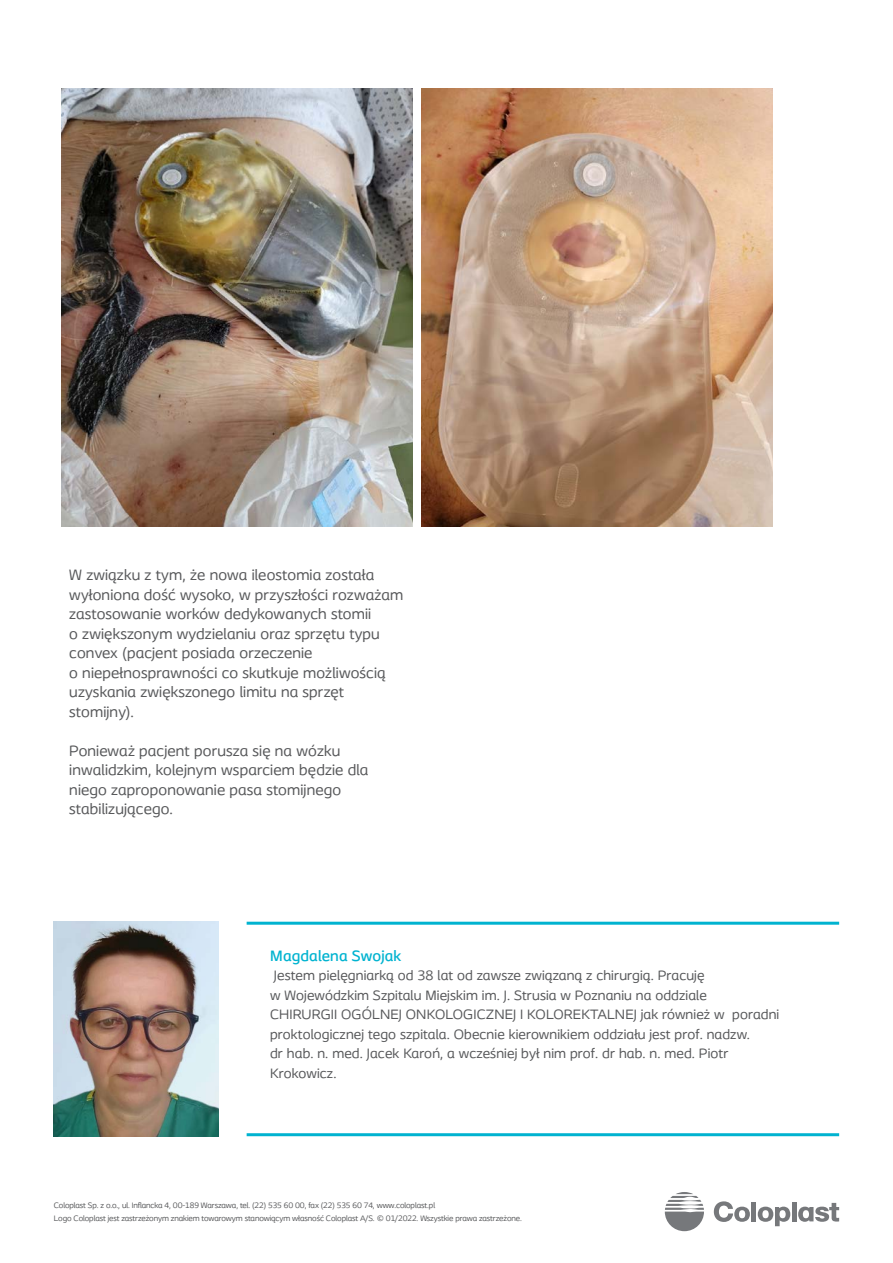
<style>
.page{position:relative;width:893px;height:1263px;background:#fff}
.page>*{position:absolute;margin:0;border:0;box-sizing:border-box;transform-origin:0 0}
.t1{font:15.75px/19.5px "Coloplast";letter-spacing:.01em;color:#57585a}
.t2{font:500 15.75px "Coloplast";letter-spacing:.01em;color:#00b3d0}
.t3{font:14.25px/19.5px "Coloplast";letter-spacing:.01em;color:#57585a}
.t4{font:8.25px/13.2px "Coloplast";letter-spacing:-.01em;color:#57585a}
</style>
<div class="page">
<svg style="left:714px;top:1201px;width:36px;height:21px"></svg>
<div style="left:751px;top:1202px;width:5px;height:19px;background:#76787b"></div>
<hr style="left:792px;top:1202px;width:4px;height:19px;background:#76787b">
<svg style="left:758px;top:1206px;width:32px;height:20px"></svg>
<svg style="left:798px;top:1203px;width:41px;height:19px"></svg>
<svg style="left:665px;top:1192px;width:39px;height:39px"></svg>
<hr style="left:247px;top:922px;width:592px;height:3px;background:#00b3d0">
<hr style="left:247px;top:1133px;width:592px;height:3px;background:#00b3d0">
<img style="left:54px;top:922px;width:164px;height:214px">
<img style="left:61px;top:88px;width:351px;height:438px">
<img style="left:421px;top:88px;width:351px;height:438px">
<p class="t1" style="left:69px;top:565px;width:336px">W związku z tym, że nowa ileostomia została wyłoniona dość wysoko, w przyszłości rozważam zastosowanie worków dedykowanych stomii<br>o zwiększonym wydzielaniu oraz sprzętu typu convex (pacjent posiada orzeczenie<br>o niepełnosprawności co skutkuje możliwością uzyskania zwiększonego limitu na sprzęt stomijny).</p>
<p class="t1" style="left:69px;top:741px;width:301px">Ponieważ pacjent porusza się na wózku inwalidzkim, kolejnym wsparciem będzie dla niego zaproponowanie pasa stomijnego stabilizującego.</p>
<p class="t2" style="left:270px;top:946px;width:133px">Magdalena Swojak</p>
<p class="t3" style="left:270px;top:965px;width:511px">Jestem pielęgniarką od 38 lat od zawsze związaną z chirurgią. Pracuję<br>w Wojewódzkim Szpitalu Miejskim im. J. Strusia w Poznaniu na oddziale<br>CHIRURGII OGÓLNEJ ONKOLOGICZNEJ I KOLOREKTALNEJ jak również w poradni proktologicznej tego szpitala. Obecnie kierownikiem oddziału jest prof. nadzw.<br>dr hab. n. med. Jacek Karoń, a wcześniej był nim prof. dr hab. n. med. Piotr Krokowicz.</p>
<p class="t4" style="left:54px;top:1199px;width:469px">Coloplast Sp. z o.o., ul. Inflancka 4, 00-189 Warszawa, tel. (22) 535 60 00, fax (22) 535 60 74, www.coloplast.pl<br>Logo Coloplast jest zastrzeżonym znakiem towarowym stanowiącym własność Coloplast A/S. © 01/2022. Wszystkie prawa zastrzeżone.</p>
</div>
